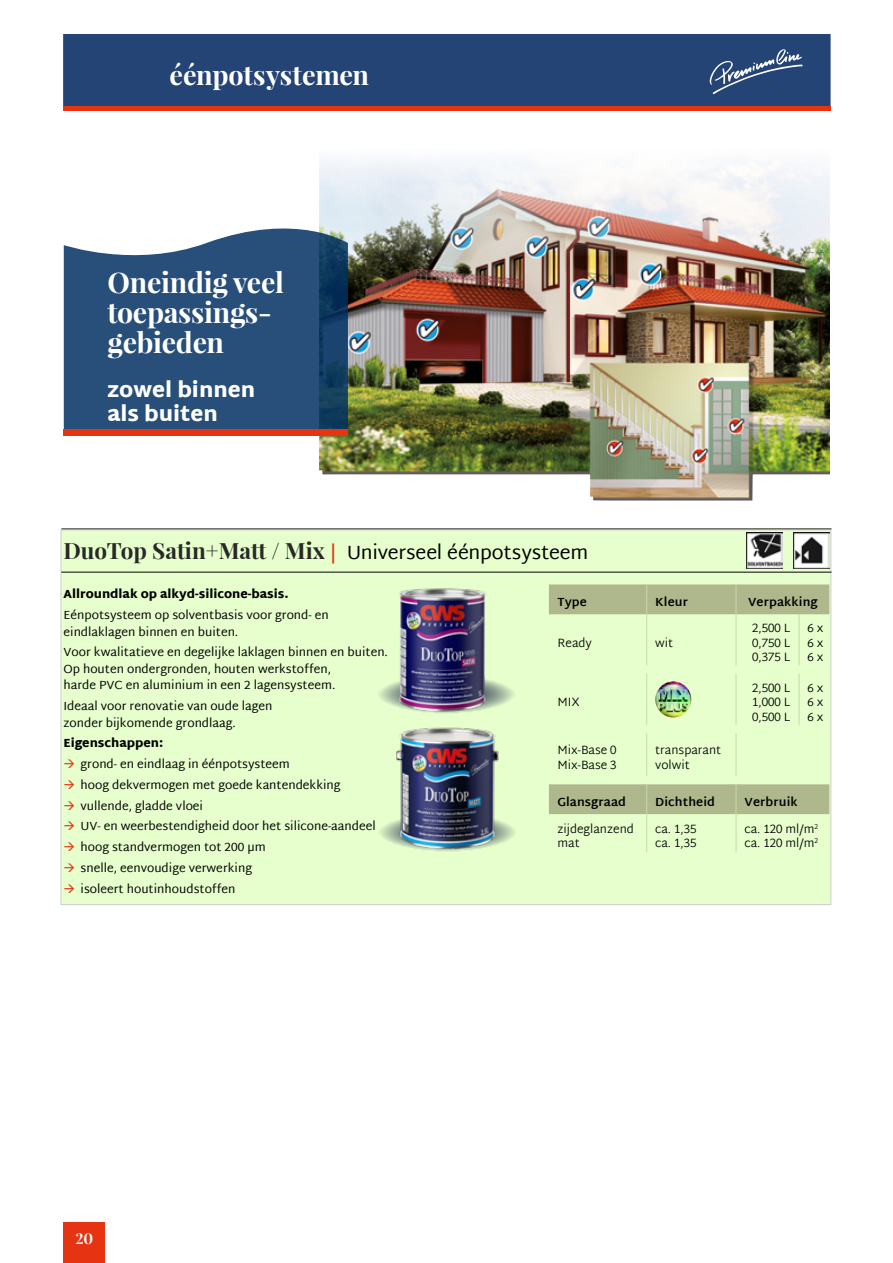
<style>
.page{position:relative;width:893px;height:1263px;background:#fff}
.page>*{position:absolute;margin:0;border:0;box-sizing:border-box;transform-origin:0 0}
.t1{font:700 28.5px/30px "Playfair Display";letter-spacing:-.01em;color:#fff}
.t2{font:700 27px "Playfair Display";letter-spacing:-.01em;color:#fff}
.t3{font:900 21px/24px "Martel Sans";color:#fff}
.t4{font:19.5px "Martel Sans";letter-spacing:-.01em;color:#000}
.t5{font:700 15px "Playfair Display";color:#fff}
.t6{font:12px/20.7px "Martel Sans";color:#000}
.t7{font:300 12px/14.4px "Martel Sans";color:#000}
.t8{font:900 12px "Martel Sans";color:#000}
.t9{font:700 12px "Martel Sans";letter-spacing:.01em;color:#000}
.s1{font-family:"Playfair Display";font-weight:700;font-size:22.5px;color:#282827}
.s2{color:#e63312}
</style>
<div class="page">
<div style="left:61px;top:530px;width:770px;height:375px;background:#e6ffcd"></div>
<img style="left:319px;top:159px;width:510px;height:341px">
<div style="left:63px;top:34px;width:768px;height:72px;background:#244476"></div>
<div style="left:63px;top:106px;width:768px;height:5px;background:#e63312"></div>
<svg style="left:710px;top:49px;width:93px;height:45px;background:#415c88"></svg>
<svg style="left:375px;top:674px;width:143px;height:41px"></svg>
<svg style="left:376px;top:812px;width:143px;height:40px"></svg>
<hr style="left:61px;top:528px;width:770px;height:1px;background:#282827">
<hr style="left:61px;top:572px;width:770px;height:1px;background:#000">
<img style="left:746px;top:532px;width:36px;height:36px">
<img style="left:793px;top:532px;width:36px;height:36px">
<img style="left:393px;top:588px;width:106px;height:124px">
<img style="left:394px;top:727px;width:106px;height:123px">
<svg style="left:549px;top:584px;width:280px;height:230px"></svg>
<hr style="left:646px;top:584px;width:1px;height:30px;background:#dfdad6">
<hr style="left:646px;top:614px;width:1px;height:51px;background:#dfdad6">
<hr style="left:646px;top:674px;width:1px;height:51px;background:#dfdad6">
<hr style="left:646px;top:733px;width:1px;height:43px;background:#dfdad6">
<hr style="left:646px;top:784px;width:1px;height:30px;background:#dfdad6">
<hr style="left:646px;top:814px;width:1px;height:38px;background:#dfdad6">
<hr style="left:736px;top:584px;width:1px;height:30px;background:#dfdad6">
<hr style="left:736px;top:614px;width:1px;height:51px;background:#dfdad6">
<hr style="left:736px;top:674px;width:1px;height:51px;background:#dfdad6">
<hr style="left:736px;top:733px;width:1px;height:43px;background:#dfdad6">
<hr style="left:736px;top:784px;width:1px;height:30px;background:#dfdad6">
<hr style="left:736px;top:814px;width:1px;height:38px;background:#dfdad6">
<hr style="left:799px;top:614px;width:1px;height:51px;background:#dfdad6">
<hr style="left:799px;top:674px;width:1px;height:51px;background:#dfdad6">
<img style="left:655px;top:681px;width:36px;height:36px;border-radius:18px">
<svg style="left:64px;top:218px;width:284px;height:211px;background:#3d6186"></svg>
<div style="left:64px;top:429px;width:284px;height:7px;background:#e63312"></div>
<div style="left:64px;top:1222px;width:41px;height:41px;background:#e63312"></div>
<h2 class="t2" style="left:169px;top:58px;width:201px">éénpotsystemen</h2>
<h1 class="t1" style="left:107px;top:267px;width:178px">Oneindig veel toepassings&shy;gebieden</h1>
<h3 class="t3" style="left:107px;top:378px;width:149px">zowel binnen als buiten</h3>
<h3 class="t4" style="left:64px;top:541px;width:526px"><span class="s1">DuoTop Satin+Matt / Mix</span> <span class="s2">|</span> Universeel éénpotsysteem</h3>
<p class="t8" style="left:64px;top:587px;width:227px">Allroundlak op alkyd-silicone-basis.</p>
<p class="t6" style="left:64px;top:607px;width:267px;line-height:16.5px">Eénpotsysteem op solventbasis voor grond- en eindlaklagen binnen en buiten.</p>
<p class="t6" style="left:64px;top:644px;width:326px;line-height:16.5px">Voor kwalitatieve en degelijke laklagen binnen en buiten.<br>Op houten ondergronden, houten werkstoffen,<br>harde PVC en aluminium in een 2 lagensysteem.</p>
<p class="t6" style="left:64px;top:698px;width:210px;line-height:16.5px">Ideaal voor renovatie van oude lagen zonder bijkomende grondlaag.</p>
<p class="t8" style="left:64px;top:736px;width:101px">Eigenschappen:</p>
<p class="t6" style="left:81px;top:753px;width:297px">grond- en eindlaag in éénpotsysteem<br>hoog dekvermogen met goede kantendekking vullende, gladde vloei<br>UV- en weerbestendigheid door het silicone-aandeel hoog standvermogen tot 200 μm<br>snelle, eenvoudige verwerking<br>isoleert houtinhoudstoffen</p>
<p class="t9" style="left:557px;top:595px;width:31px">Type</p>
<p class="t9" style="left:655px;top:595px;width:34px">Kleur</p>
<p class="t9" style="left:748px;top:595px;width:71px">Verpakking</p>
<p class="t7" style="left:557px;top:636px;width:36px">Ready</p>
<p class="t7" style="left:655px;top:636px;width:19px">wit</p>
<p class="t7" style="left:752px;top:622px;width:40px;text-align:justify">2,500 L 0,750 L 0,375 L</p>
<p class="t7" style="left:808px;top:622px;width:18px;text-align:justify">6 x 6 x 6 x</p>
<p class="t7" style="left:752px;top:681px;width:40px;text-align:justify">2,500 L 1,000 L 0,500 L</p>
<p class="t7" style="left:808px;top:681px;width:18px;text-align:justify">6 x 6 x 6 x</p>
<p class="t7" style="left:557px;top:696px;width:24px">MIX</p>
<p class="t7" style="left:557px;top:744px;width:61px">Mix-Base 0<br>Mix-Base 3</p>
<p class="t7" style="left:655px;top:744px;width:68px">transparant volwit</p>
<p class="t9" style="left:557px;top:795px;width:70px">Glansgraad</p>
<p class="t9" style="left:655px;top:795px;width:61px">Dichtheid</p>
<p class="t9" style="left:744px;top:795px;width:55px">Verbruik</p>
<p class="t7" style="left:557px;top:822px;width:78px">zijdeglanzend mat</p>
<p class="t7" style="left:655px;top:822px;width:43px">ca. 1,35 ca. 1,35</p>
<p class="t7" style="left:744px;top:822px;width:75px">ca. 120 ml/m<sup>2 </sup>ca. 120 ml/m<sup>2</sup></p>
<p class="t5" style="left:75px;top:1229px;width:19px">20</p>
</div>
